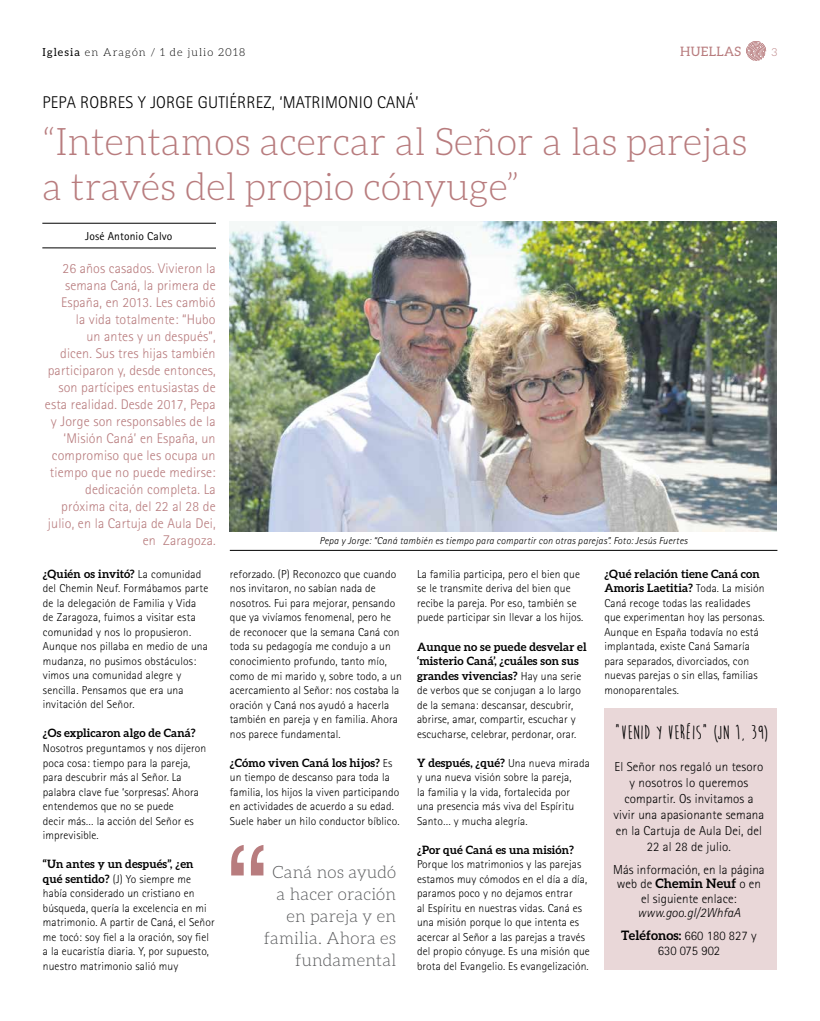
<style>
.page{position:relative;width:820px;height:1021px;background:#fff}
.page>*{position:absolute;margin:0;border:0;box-sizing:border-box;transform-origin:0 0}
.t1{font:120px "Helvetica";color:#b87c7e}
.t2{font:300 38px/45.6px "Aleo";color:#b87c7e}
.t3{font:700 20px "Moon Flower";letter-spacing:.01em;color:#000}
.t4{font:300 17px/22px "Aleo";letter-spacing:.01em;color:#58595b;text-align:right}
.t5{font:300 17px "Rotis Sans Serif";letter-spacing:.01em;color:#000}
.t6{font:300 14px/17px "Rotis Sans Serif";letter-spacing:.01em;color:#b87c7e;text-align:right}
.t7{font:300 13px/16px "Rotis Sans Serif";letter-spacing:.01em;color:#000;text-align:center}
.t8{font:700 13px "Aleo";letter-spacing:.005em;color:#000}
.t9{font:italic 300 13px "Rotis Sans Serif";letter-spacing:.005em;color:#000}
.t10{font:13px "Aleo";letter-spacing:.025em;color:#b87c7e}
.t11{font:300 11.5px/14.5px "Rotis Sans Serif";letter-spacing:.01em;color:#000}
.t12{font:700 11.5px/14.5px "Aleo";letter-spacing:.01em;color:#000}
.t13{font:11.5px "Rotis Sans Serif";letter-spacing:.01em;color:#000}
.t14{font:300 11px "Aleo";letter-spacing:.1em;color:#000}
.t15{font:300 11px "Aleo";color:#b87c7e}
.t16{font:italic 300 10px "Rotis Sans Serif";letter-spacing:.025em;color:#000}
.s1{font-weight:400}
.s2{font-family:"Rotis Sans Serif";font-weight:300}
.s3{font-family:"Aleo";font-weight:700}
</style>
<div class="page">
<svg style="left:746px;top:41px;width:19px;height:20px"></svg>
<img style="left:230px;top:221px;width:546px;height:310px">
<hr style="left:230px;top:550px;width:547px;height:1px;background:#000">
<hr style="left:42px;top:223px;width:174px;height:1px;background:#000">
<hr style="left:42px;top:247px;width:174px;height:1px;background:#000">
<div style="left:604px;top:708px;width:173px;height:261px;background:#e9d7d8"></div>
<p class="t14" style="left:43px;top:46px;width:204px"><span class="s1">Iglesia</span> en Aragón / 1 de julio 2018</p>
<p class="t10" style="left:680px;top:44px;width:63px">HUELLAS</p>
<p class="t15" style="left:771px;top:46px;width:7px">3</p>
<h3 class="t5" style="left:43px;top:92px;width:377px">PEPA ROBRES Y JORGE GUTIÉRREZ, ‘MATRIMONIO CANÁ’</h3>
<h2 class="t2" style="left:43px;top:118px;width:706px">“Intentamos acercar al Señor a las parejas a través del propio cónyuge”</h2>
<p class="t13" style="left:85px;top:230px;width:89px">José Antonio Calvo</p>
<p class="t6" style="left:45px;top:260px;width:172px">26 años casados. Vivieron la semana Caná, la primera de<br>España, en 2013. Les cambió<br>la vida totalmente: “Hubo<br>un antes y un después”,<br>dicen. Sus tres hijas también participaron y, desde entonces, son partícipes entusiastas de esta realidad. Desde 2017, Pepa y Jorge son responsables de la ‘Misión Caná’ en España, un compromiso que les ocupa un tiempo que no puede medirse: dedicación completa. La próxima cita, del 22 al 28 de julio, en la Cartuja de Aula Dei, en Zaragoza.</p>
<p class="t12" style="left:43px;top:566px;width:160px">¿Quién os invitó? <span class="s2">La comunidad</span></p>
<p class="t11" style="left:43px;top:581px;width:167px">del Chemin Neuf. Formábamos parte de la delegación de Familia y Vida de Zaragoza, fuimos a visitar esta comunidad y nos lo propusieron.<br>Aunque nos pillaba en medio de una mudanza, no pusimos obstáculos: vimos una comunidad alegre y sencilla. Pensamos que era una invitación del Señor.</p>
<p class="t12" style="left:43px;top:726px;width:154px">¿Os explicaron algo de Caná?</p>
<p class="t11" style="left:43px;top:740px;width:165px">Nosotros preguntamos y nos dijeron poca cosa: tiempo para la pareja, para descubrir más al Señor. La palabra clave fue ‘sorpresas’. Ahora entendemos que no se puede<br>decir más… la acción del Señor es imprevisible.</p>
<p class="t12" style="left:43px;top:856px;width:152px">“Un antes y un después”, ¿en</p>
<p class="t11" style="left:43px;top:871px;width:173px"><span class="s3">qué sentido?</span> (J) Yo siempre me había considerado un cristiano en búsqueda, quería la excelencia en mi matrimonio. A partir de Caná, el Señor me tocó: soy fiel a la oración, soy fiel a la eucaristía diaria. Y, por supuesto, nuestro matrimonio salió muy</p>
<p class="t16" style="left:319px;top:535px;width:369px">Pepa y Jorge: “Caná también es tiempo para compartir con otras parejas”. Foto: Jesús Fuertes</p>
<p class="t11" style="left:230px;top:567px;width:173px">reforzado. (P) Reconozco que cuando nos invitaron, no sabían nada de nosotros. Fui para mejorar, pensando que ya vivíamos fenomenal, pero he de reconocer que la semana Caná con toda su pedagogía me condujo a un conocimiento profundo, tanto mío, como de mi marido y, sobre todo, a un acercamiento al Señor: nos costaba la oración y Caná nos ayudó a hacerla también en pareja y en familia. Ahora nos parece fundamental.</p>
<p class="t12" style="left:230px;top:755px;width:164px">¿Cómo viven Caná los hijos? <span class="s2">Es</span></p>
<p class="t11" style="left:230px;top:770px;width:171px">un tiempo de descanso para toda la familia, los hijos la viven participando en actividades de acuerdo a su edad.<br>Suele haber un hilo conductor bíblico.</p>
<h1 class="t1" style="left:226px;top:797px;width:41px">“</h1>
<h3 class="t4" style="left:264px;top:861px;width:134px">Caná nos ayudó a hacer oración en pareja y en familia. Ahora es fundamental</h3>
<p class="t11" style="left:417px;top:567px;width:168px">La familia participa, pero el bien que se le transmite deriva del bien que recibe la pareja. Por eso, también se puede participar sin llevar a los hijos.</p>
<p class="t12" style="left:417px;top:639px;width:171px">Aunque no se puede desvelar el ‘misterio Caná’, ¿cuáles son sus grandes vivencias? <span class="s2">Hay una serie</span></p>
<p class="t11" style="left:417px;top:683px;width:165px">de verbos que se conjugan a lo largo de la semana: descansar, descubrir, abrirse, amar, compartir, escuchar y escucharse, celebrar, perdonar, orar.</p>
<p class="t12" style="left:417px;top:755px;width:174px">Y después, ¿qué? <span class="s2">Una nueva mirada</span></p>
<p class="t11" style="left:417px;top:770px;width:158px">y una nueva visión sobre la pareja, la familia y la vida, fortalecida por una presencia más viva del Espíritu<br>Santo… y mucha alegría.</p>
<p class="t12" style="left:417px;top:842px;width:158px">¿Por qué Caná es una misión?</p>
<p class="t11" style="left:417px;top:857px;width:174px">Porque los matrimonios y las parejas estamos muy cómodos en el día a día, paramos poco y no dejamos entrar<br>al Espíritu en nuestras vidas. Caná es una misión porque lo que intenta es acercar al Señor a las parejas a través del propio cónyuge. Es una misión que brota del Evangelio. Es evangelización.</p>
<p class="t12" style="left:604px;top:566px;width:162px">¿Qué relación tiene Caná con<br>Amoris Laetitia? <span class="s2">Toda. La misión</span></p>
<p class="t11" style="left:604px;top:595px;width:162px">Caná recoge todas las realidades que experimentan hoy las personas.<br>Aunque en España todavía no está implantada, existe Caná Samaría para separados, divorciados, con nuevas parejas o sin ellas, familias monoparentales.</p>
<h3 class="t3" style="left:614px;top:722px;width:156px">“VENID Y VERÉIS” (JN 1, 39)</h3>
<p class="t7" style="left:613px;top:758px;width:152px">El Señor nos regaló un tesoro y nosotros lo queremos compartir. Os invitamos a vivir una apasionante semana en la Cartuja de Aula Dei, del<br>22 al 28 de julio.</p>
<p class="t7" style="left:613px;top:861px;width:153px">Más información, en la página</p>
<p class="t8" style="left:616px;top:875px;width:146px"><span class="s2">web de</span> Chemin Neuf <span class="s2">o en</span></p>
<p class="t7" style="left:640px;top:890px;width:97px">el siguiente enlace:</p>
<p class="t9" style="left:637px;top:905px;width:105px">www.goo.gl/2WhfaA</p>
<p class="t8" style="left:621px;top:927px;width:137px">Teléfonos: <span class="s2">660 180 827 y</span></p>
<p class="t7" style="left:657px;top:942px;width:64px">630 075 902</p>
</div>
